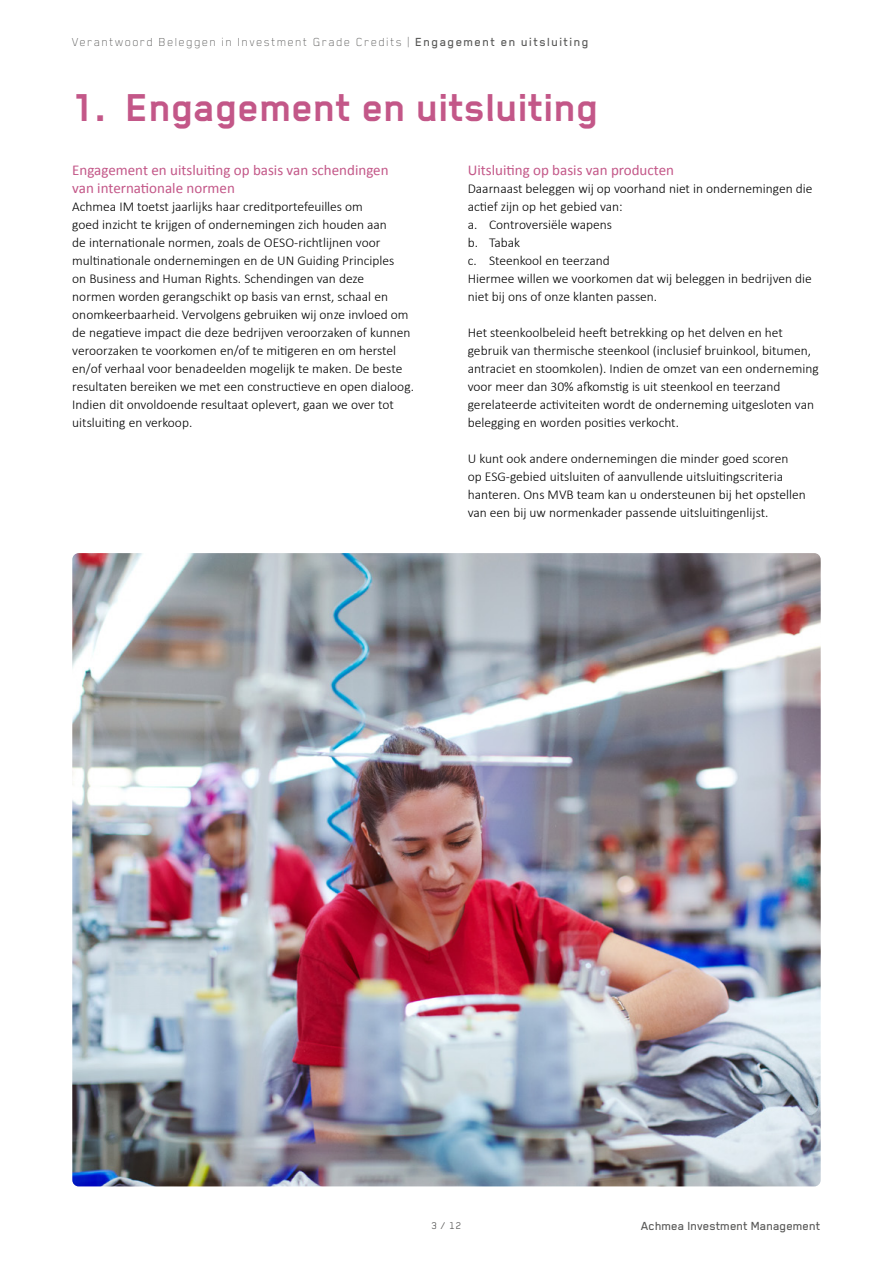
<style>
.page{position:relative;width:893px;height:1263px;background:#fff}
.page>*{position:absolute;margin:0;border:0;box-sizing:border-box;transform-origin:0 0}
.t1{font:700 45px "Blender Pro";color:#c35788}
.t2{font:15px/18px "Calibri";color:#c35788}
.t3{font:300 13.5px/18px "Calibri";color:#000}
.t4{font:100 13.5px "Blender Pro";letter-spacing:.1em;color:#575756}
.t5{font:500 13.5px "Blender Pro";color:#575756}
.t6{font:11.25px "Blender Pro";color:#575756}
.s1{font-weight:500}
</style>
<div class="page">
<img style="left:72px;top:553px;width:749px;height:633px">
<p class="t4" style="left:72px;top:35px;width:518px">Verantwoord Beleggen in Investment Grade Credits | <span class="s1">Engagement en uitsluiting</span></p>
<h1 class="t1" style="left:72px;top:83px;width:528px">1. Engagement en uitsluiting</h1>
<p class="t2" style="left:72px;top:161px;width:318px">Engagement en uitsluiting op basis van schendingen van internationale normen</p>
<p class="t3" style="left:72px;top:197px;width:343px">Achmea IM toetst jaarlijks haar creditportefeuilles om<br>goed inzicht te krijgen of ondernemingen zich houden aan<br>de internationale normen, zoals de OESO-richtlijnen voor multinationale ondernemingen en de UN Guiding Principles<br>on Business and Human Rights. Schendingen van deze<br>normen worden gerangschikt op basis van ernst, schaal en onomkeerbaarheid. Vervolgens gebruiken wij onze invloed om de negatieve impact die deze bedrijven veroorzaken of kunnen veroorzaken te voorkomen en/of te mitigeren en om herstel en/of verhaal voor benadeelden mogelijk te maken. De beste resultaten bereiken we met een constructieve en open dialoog.<br>Indien dit onvoldoende resultaat oplevert, gaan we over tot uitsluiting en verkoop.</p>
<p class="t2" style="left:468px;top:161px;width:208px">Uitsluiting op basis van producten</p>
<p class="t3" style="left:468px;top:179px;width:346px">Daarnaast beleggen wij op voorhand niet in ondernemingen die actief zijn op het gebied van:<br>a. Controversiële wapens<br>b. Tabak<br>c. Steenkool en teerzand<br>Hiermee willen we voorkomen dat wij beleggen in bedrijven die niet bij ons of onze klanten passen.</p>
<p class="t3" style="left:468px;top:323px;width:352px">Het steenkoolbeleid heeft betrekking op het delven en het gebruik van thermische steenkool (inclusief bruinkool, bitumen, antraciet en stoomkolen). Indien de omzet van een onderneming voor meer dan 30% afkomstig is uit steenkool en teerzand gerelateerde activiteiten wordt de onderneming uitgesloten van belegging en worden posities verkocht.</p>
<p class="t3" style="left:468px;top:449px;width:340px">U kunt ook andere ondernemingen die minder goed scoren<br>op ESG-gebied uitsluiten of aanvullende uitsluitingscriteria hanteren. Ons MVB team kan u ondersteunen bij het opstellen van een bij uw normenkader passende uitsluitingenlijst.</p>
<p class="t6" style="left:432px;top:1219px;width:31px">3 / 12</p>
<p class="t5" style="left:641px;top:1219px;width:181px">Achmea Investment Management</p>
</div>
